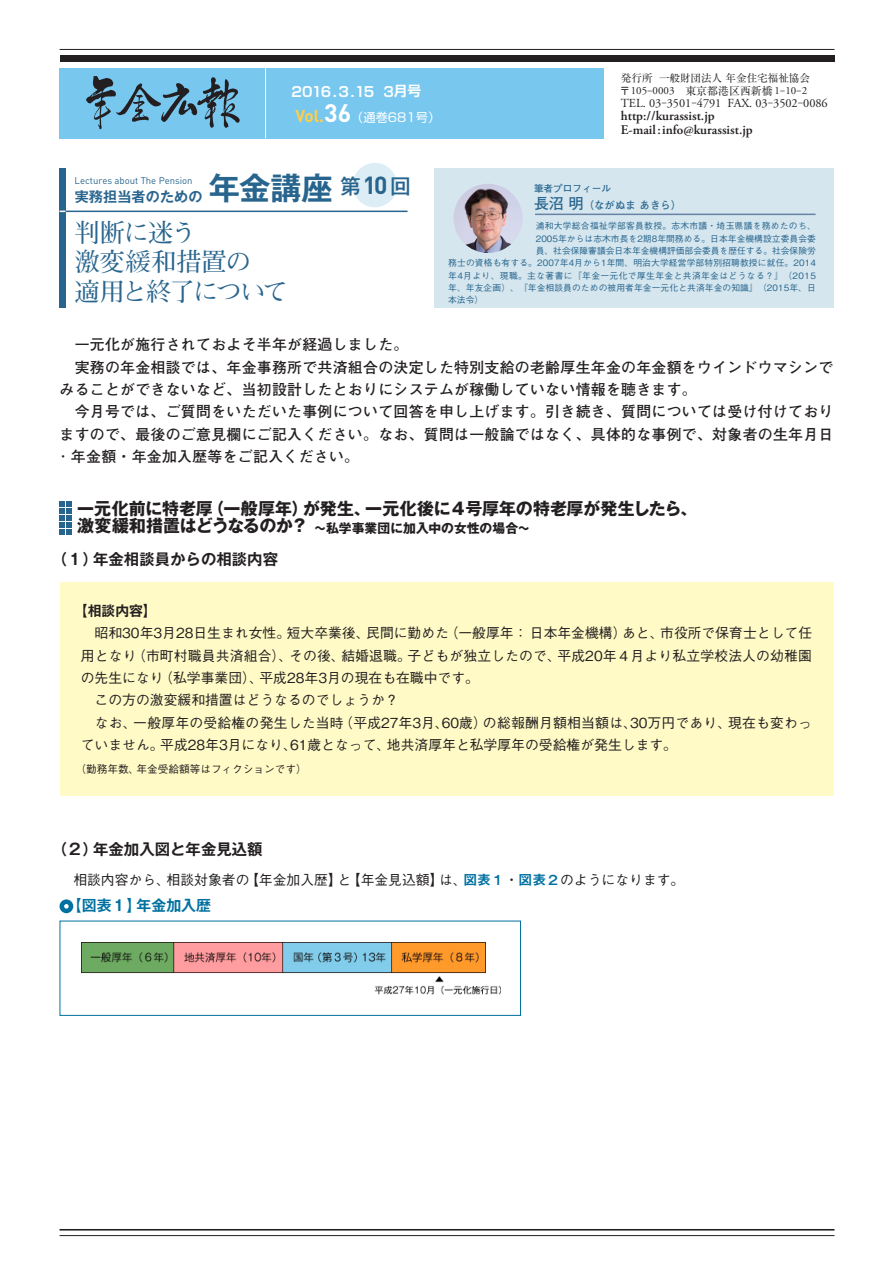
<style>
.page{position:relative;width:893px;height:1263px;background:#fff}
.page>*{position:absolute;margin:0;border:0;box-sizing:border-box;transform-origin:0 0}
.t1{font:700 31.5px "Gothic MB101 Pro De";color:#28658e}
.t2{font:700 25.35px/29.7px "Futo Min A101 Pro";letter-spacing:-.05em;color:#28658e}
.t3{font:500 20.7px "Gothic MB101 Pro";color:#28658e}
.t4{font:700 16.95px "Gothic MB101 Pro";color:#231f20}
.t5{font:700 15.45px "Gothic MB101 Pro De";color:#231f20}
.t6{font:700 14.85px/22.4px "Futo Go B101 Pro";letter-spacing:.02em;color:#231f20}
.t7{font:700 14.85px "Gothic MB101 Pro De";color:#0071a1}
.t8{font:700 14.1px "Gothic MB101 Pro De";letter-spacing:.01em;color:#28658e}
.t9{font:500 13.8px/22.4px "Gothic BBB Pro";color:#231f20}
.t10{font:700 13.8px "Shin Go Pro De";letter-spacing:-.04em;color:#fff}
.t11{font:700 13.8px "Gothic MB101 Pro De";color:#231f20}
.t12{font:600 13.35px/13.8px "Adobe Garamond Pro";color:#231f20}
.t13{font:700 12.75px "Gothic MB101 Pro";letter-spacing:.005em;color:#231f20}
.t14{font:12.3px "Adobe Garamond Pro";color:#231f20}
.t15{font:12.15px "Shin Go Pro";color:#fff}
.t16{font:10.95px "Ryumin Pro";color:#231f20}
.t17{font:500 10.65px "Gothic BBB Pro";color:#231f20}
.t18{font:10.65px "Ryumin Pro";letter-spacing:-.01em;color:#231f20}
.t19{font:700 10.5px "Futo Go B101 Pro";color:#28658e}
.t20{font:9.6px "DIN";color:#28658e}
.t21{font:700 9.6px "Futo Go B101 Pro";color:#28658e}
.t22{font:500 8.7px "Gothic BBB Pro";letter-spacing:.015em;color:#28658e}
.t23{font:500 8.7px "Gothic BBB Pro";letter-spacing:.045em;color:#28658e}
.t24{font:500 8.7px "Gothic BBB Pro";letter-spacing:.035em;color:#28658e}
.s1{font-family:"DIN";font-weight:700;font-size:16.95px;color:#fecf48}
.s2{font-family:"DIN";font-weight:700;font-size:25.05px}
.s3{font-family:"DIN";font-weight:700;font-size:24.45px}
.s4{font-family:"Adobe Garamond Pro"}
.s5{font-family:"Ryumin Pro";font-size:10.95px}
.s6{font-size:14.85px}
.s7{font-size:16.95px}
.s8{font-family:"Midashi Go Pro MB31";font-weight:400;color:#0071a1}
</style>
<div class="page">
<div style="left:60px;top:169px;width:6px;height:139px;background:#28658e"></div>
<hr style="left:66px;top:211px;width:342px;height:1px;background:#28658e">
<div style="left:353px;top:163px;width:44px;height:44px;background:#ddedf5;border-radius:50%"></div>
<div style="left:435px;top:169px;width:399px;height:139px;background:#d5e6ee"></div>
<hr style="left:535px;top:214px;width:281px;height:1px;background:#6882a5">
<img style="left:453px;top:184px;width:70px;height:69px;border-radius:35px">
<div style="left:60px;top:68px;width:544px;height:70px;background:#78c7ef"></div>
<svg style="left:86px;top:76px;width:154px;height:53px"></svg>
<hr style="left:265px;top:68px;width:1px;height:70px;background:#fff">
<svg style="left:60px;top:502px;width:12px;height:33px"></svg>
<div style="left:60px;top:583px;width:773px;height:213px;background:#fffac6"></div>
<div style="left:60px;top:899px;width:13px;height:14px;background:#0071a1;border-radius:50%"></div>
<svg style="left:64px;top:904px;width:5px;height:4px"></svg>
<img style="left:81px;top:942px;width:419px;height:53px">
<div style="left:60px;top:921px;width:461px;height:95px;border:1px solid #0071a1"></div>
<hr style="left:60px;top:49px;width:774px;height:1px;background:#231f20">
<div style="left:60px;top:55px;width:774px;height:7px;background:#231f20"></div>
<hr style="left:60px;top:1229px;width:774px;height:1px;background:#231f20">
<hr style="left:60px;top:1235px;width:774px;height:1px;background:#231f20">
<p class="t10" style="left:291px;top:80px;width:131px">2016.3.15 3月号</p>
<p class="t15" style="left:295px;top:107px;width:146px"><span class="s1">Vol.</span><span class="s2">36</span>（通巻681号）</p>
<h1 class="t1" style="left:209px;top:162px;width:125px">年金講座</h1>
<p class="t20" style="left:75px;top:174px;width:120px">Lectures about The Pension</p>
<p class="t8" style="left:75px;top:185px;width:129px">実務担当者のための</p>
<h2 class="t2" style="left:75px;top:214px;width:215px">判断に迷う<br>激変緩和措置の<br>適用と終了について</h2>
<h3 class="t3" style="left:340px;top:169px;width:72px">第<span class="s3">10</span>回</h3>
<p class="t18" style="left:621px;top:69px;width:191px">発行所 一般財団法人 年金住宅福祉協会</p>
<p class="t16" style="left:619px;top:82px;width:189px">〒<span class="s4">105</span>-<span class="s4">0003</span>　東京都港区西新橋<span class="s4">1</span>-<span class="s4">10</span>-<span class="s4">2</span></p>
<p class="t14" style="left:621px;top:96px;width:208px">TEL. 03<span class="s5">-</span>3501<span class="s5">-</span>4791 FAX. 03<span class="s5">-</span>3502<span class="s5">-</span>0086</p>
<p class="t12" style="left:621px;top:109px;width:133px">http://kurassist.jp<br>E-mail:info@kurassist.jp</p>
<p class="t21" style="left:534px;top:181px;width:79px">筆者プロフィール</p>
<p class="t19" style="left:534px;top:196px;width:149px"><span class="s6">長沼明</span>（ながぬまあきら）</p>
<p class="t24" style="left:536px;top:219px;width:282px">浦和大学総合福祉学部客員教授。志木市議・埼玉県議を務めたのち、</p>
<p class="t22" style="left:536px;top:231px;width:282px">2005年からは志木市長を2期8年間務める。日本年金機構設立委員会委</p>
<p class="t22" style="left:536px;top:244px;width:282px">員、社会保障審議会日本年金機構評価部会委員を歴任する。社会保険労</p>
<p class="t22" style="left:448px;top:256px;width:369px">務士の資格も有する。2007年4月から1年間、明治大学経営学部特別招聘教授に就任。2014</p>
<p class="t23" style="left:448px;top:268px;width:369px">年4月より、現職。主な著書に『年金一元化で厚生年金と共済年金はどうなる？』（2015</p>
<p class="t22" style="left:448px;top:280px;width:369px">年、年友企画）、『年金相談員のための被用者年金一元化と共済年金の知識』（2015年、日</p>
<p class="t22" style="left:448px;top:293px;width:37px">本法令）</p>
<p class="t6" style="left:60px;top:332px;width:775px">　一元化が施行されておよそ半年が経過しました。<br>　実務の年金相談では、年金事務所で共済組合の決定した特別支給の老齢厚生年金の年金額をウインドウマシンでみることができないなど、当初設計したとおりにシステムが稼働していない情報を聴きます。<br>　今月号では、ご質問をいただいた事例について回答を申し上げます。引き続き、質問については受け付けておりますので、最後のご意見欄にご記入ください。なお、質問は一般論ではなく、具体的な事例で、対象者の生年月日･年金額・年金加入歴等をご記入ください。</p>
<p class="t4" style="left:77px;top:495px;width:622px">一元化前に特老厚（一般厚年）が発生、一元化後に４号厚年の特老厚が発生したら、</p>
<p class="t13" style="left:77px;top:517px;width:455px"><span class="s7">激変緩和措置はどうなるのか？</span> 〜私学事業団に加入中の女性の場合〜</p>
<p class="t5" style="left:52px;top:546px;width:228px">（１）年金相談員からの相談内容</p>
<p class="t11" style="left:74px;top:599px;width:84px">【相談内容】</p>
<p class="t9" style="left:81px;top:620px;width:733px">　昭和30年3月28日生まれ女性。短大卒業後、民間に勤めた（一般厚年： 日本年金機構）あと、市役所で保育士として任用となり（市町村職員共済組合）、その後、結婚退職。子どもが独立したので、平成20年４月より私立学校法人の幼稚園の先生になり（私学事業団）、平成28年3月の現在も在職中です。<br>　この方の激変緩和措置はどうなるのでしょうか？<br>　なお、一般厚年の受給権の発生した当時（平成27年3月、60歳）の総報酬月額相当額は、30万円であり、現在も変わっていません。平成28年3月になり、61歳となって、地共済厚年と私学厚年の受給権が発生します。</p>
<p class="t17" style="left:75px;top:761px;width:233px">（勤務年数、年金受給額等はフィクションです）</p>
<p class="t5" style="left:52px;top:836px;width:212px">（２）年金加入図と年金見込額</p>
<p class="t9" style="left:60px;top:867px;width:626px">　相談内容から、相談対象者の【年金加入歴】と【年金見込額】は、<span class="s8">図表１</span>・<span class="s8">図表２</span>のようになります。</p>
<p class="t7" style="left:60px;top:893px;width:153px">　【図表１】年金加入歴</p>
</div>
